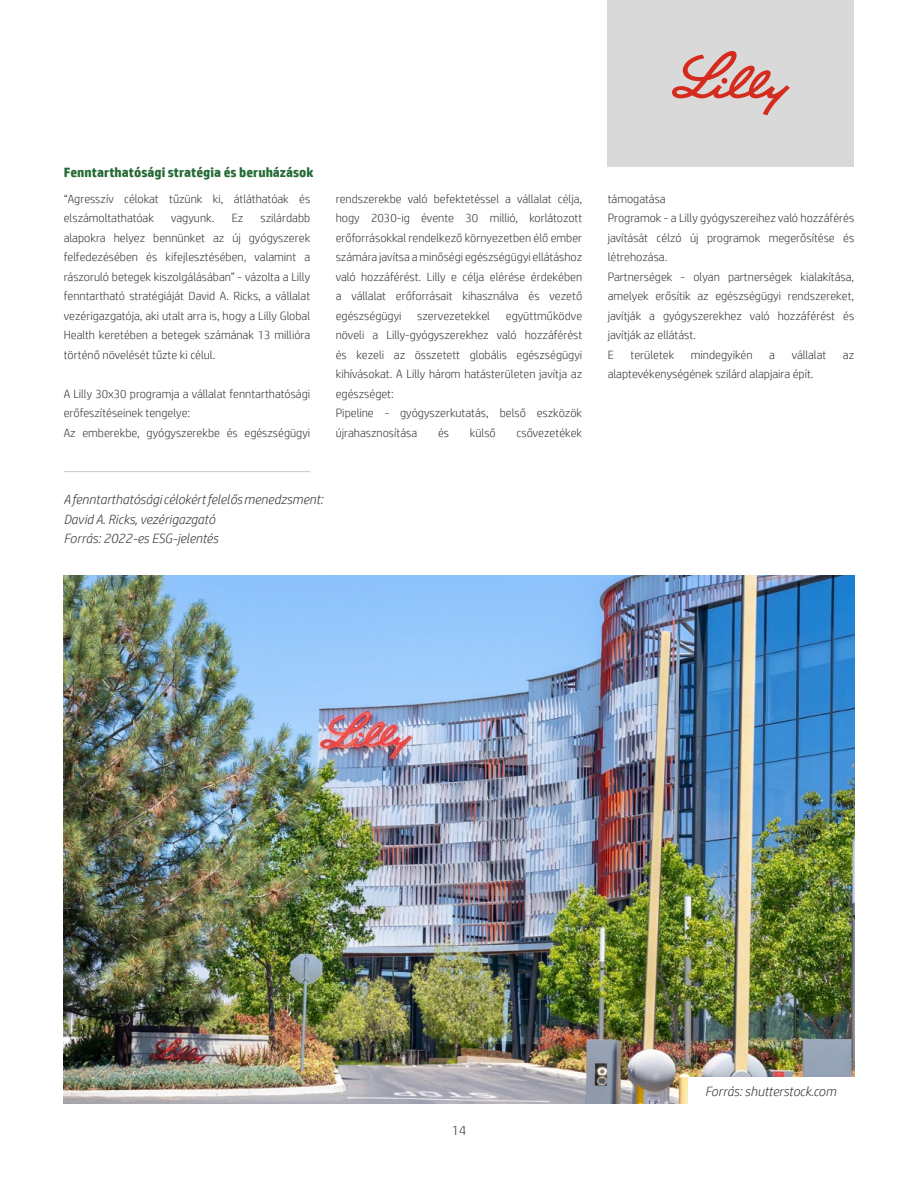
<style>
.page{position:relative;width:918px;height:1188px;background:#fff}
.page>*{position:absolute;margin:0;border:0;box-sizing:border-box;transform-origin:0 0}
.t1{font:italic 300 13.5px/19.5px "HP Simplified";color:#343433}
.t2{font:700 13.5px "HP Simplified";color:#256b36}
.t3{font:300 13.5px "HP Simplified";color:#343433}
.t4{font:300 12px/19.5px "HP Simplified";color:#343433}
</style>
<div class="page">
<div style="left:608px;top:0;width:246px;height:166px;background:#d9d9d9"></div>
<img style="left:64px;top:575px;width:790px;height:528px">
<hr style="left:64px;top:471px;width:246px;height:1px;background:#343433">
<svg style="left:672px;top:51px;width:118px;height:64px"></svg>
<div style="left:688px;top:1077px;width:167px;height:27px;background:#fff"></div>
<p class="t2" style="left:64px;top:165px;width:251px">Fenntarthatósági stratégia és beruházások</p>
<p class="t4" style="left:64px;top:189px;width:248px">“Agresszív célokat tűzünk ki, átláthatóak és elszámoltathatóak</p>
<p class="t4" style="left:64px;top:208px;width:248px;text-align:justify;text-indent:197px">szilárdabb alapokra helyez bennünket az új gyógyszerek felfedezésében és kifejlesztésében, valamint a rászoruló betegek kiszolgálásában” - vázolta a Lilly fenntartható stratégiáját David A. Ricks, a vállalat vezérigazgatója, aki utalt arra is, hogy a Lilly Global Health keretében a betegek számának 13 millióra történő növelését tűzte ki célul.</p>
<p class="t4" style="left:64px;top:384px;width:248px">A Lilly 30x30 programja a vállalat fenntarthatósági erőfeszítéseinek tengelye:<br>Az emberekbe, gyógyszerekbe és egészségügyi</p>
<p class="t4" style="left:171px;top:208px;width:45px">vagyunk.</p>
<p class="t4" style="left:232px;top:208px;width:13px">Ez</p>
<p class="t4" style="left:336px;top:189px;width:248px;text-align:justify">rendszerekbe való befektetéssel a vállalat célja, hogy 2030-ig évente 30 millió, korlátozott erőforrásokkal rendelkező környezetben élő ember számára javítsa a minőségi egészségügyi ellátáshoz való hozzáférést. Lilly e célja elérése érdekében a vállalat erőforrásait kihasználva és vezető egészségügyi</p>
<p class="t4" style="left:336px;top:306px;width:248px;text-indent:170px">együttműködve növeli a Lilly-gyógyszerekhez való hozzáférést és kezeli az összetett globális egészségügyi kihívásokat. A Lilly három hatásterületen javítja az egészséget:<br>Pipeline - gyógyszerkutatás, belső eszközök újrahasznosítása</p>
<p class="t4" style="left:417px;top:306px;width:74px">szervezetekkel</p>
<p class="t4" style="left:438px;top:423px;width:13px">és</p>
<p class="t4" style="left:470px;top:423px;width:27px">külső</p>
<p class="t4" style="left:517px;top:423px;width:67px">csővezetékek</p>
<p class="t1" style="left:64px;top:490px;width:261px">A fenntarthatósági célokért felelős menedzsment:<br>David A. Ricks, vezérigazgató<br>Forrás: 2022-es ESG-jelentés</p>
<p class="t4" style="left:608px;top:189px;width:248px">támogatása<br>Programok - a Lilly gyógyszereihez való hozzáférés javítását célzó új programok megerősítése és létrehozása.<br>Partnerségek - olyan partnerségek kialakítása, amelyek erősítik az egészségügyi rendszereket, javítják a gyógyszerekhez való hozzáférést és javítják az ellátást.<br>E</p>
<p class="t4" style="left:630px;top:345px;width:45px">területek</p>
<p class="t4" style="left:691px;top:345px;width:63px">mindegyikén</p>
<p class="t4" style="left:769px;top:345px;width:7px">a</p>
<p class="t4" style="left:792px;top:345px;width:36px">vállalat</p>
<p class="t4" style="left:843px;top:345px;width:13px">az</p>
<p class="t4" style="left:608px;top:364px;width:207px">alaptevékenységének szilárd alapjaira épít.</p>
<p class="t3" style="left:452px;top:1123px;width:16px">14</p>
<p class="t1" style="left:705px;top:1081px;width:133px">Forrás: shutterstock.com</p>
</div>
